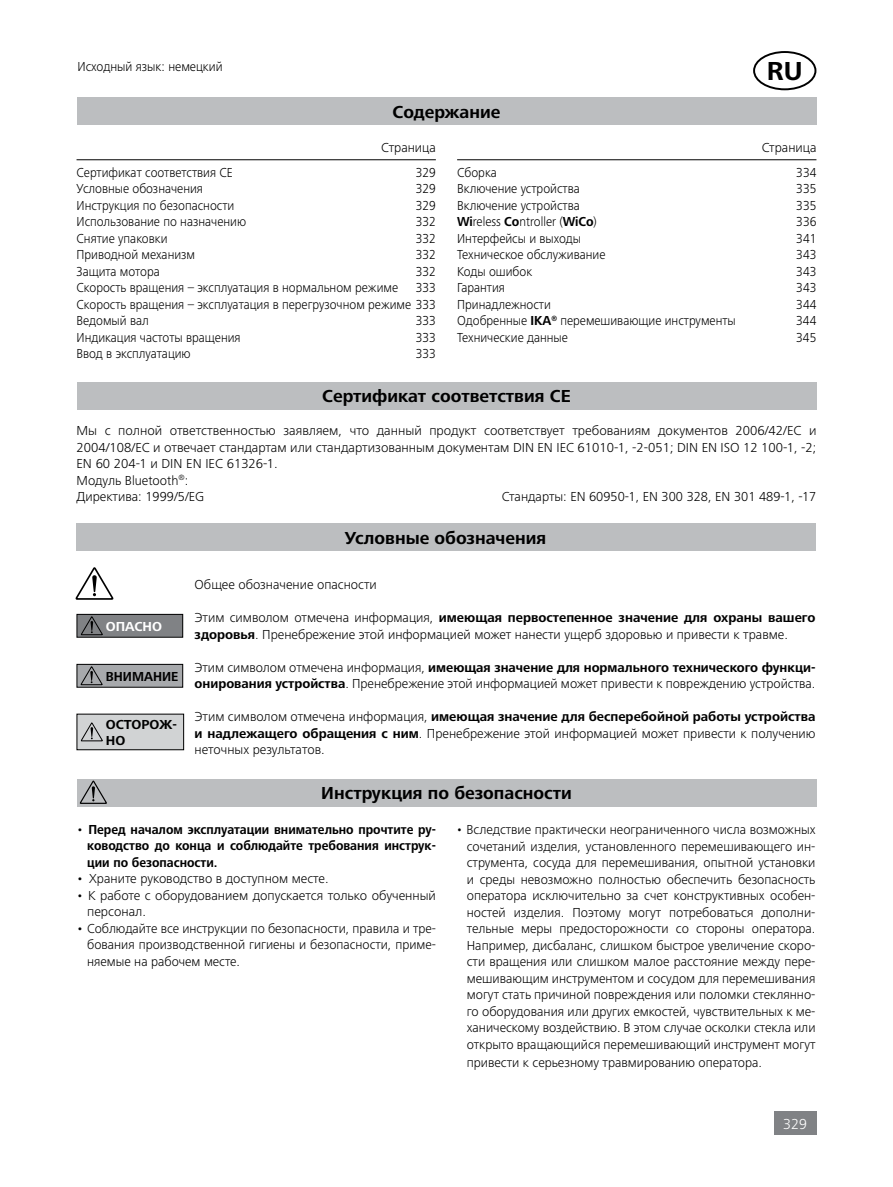
<style>
.page{position:relative;width:893px;height:1187px;background:#fff}
.page>*{position:absolute;margin:0;border:0;box-sizing:border-box;transform-origin:0 0}
.t1{font:700 27px "Frutiger Next IKA";color:#000}
.t2{font:700 18px "Frutiger Next IKA";color:#000}
.t3{font:300 15px "Frutiger Next IKA";color:#fff}
.t4{font:300 13.5px/16.5px "Frutiger Next IKA";color:#000}
.t5{font:300 13.5px/16.5px "Frutiger Next IKA";color:#000;text-align:justify;scale:.95 1}
.t6{font:300 13.5px/16.5px "Frutiger Next IKA";color:#000;text-align:justify;scale:.94 1}
.t7{font:700 13.5px/16.5px "Frutiger Next IKA";color:#000;text-align:justify;scale:.93 1}
.t8{font:700 13.5px/16.2px "Frutiger Next IKA";color:#000}
.t9{font:700 13.5px "Frutiger Next IKA";color:#000;scale:.95 1}
.t10{font:700 13.5px "Frutiger Next IKA";color:#fff}
.s1{font-weight:700}
.s2{font-weight:300}
</style>
<div class="page">
<div style="left:774px;top:1111px;width:42px;height:23px;background:#808285"></div>
<div style="left:77px;top:98px;width:739px;height:27px;background:#bcbec0"></div>
<div style="left:77px;top:382px;width:739px;height:27px;background:#bcbec0"></div>
<div style="left:753px;top:51px;width:63px;height:39px;border:2px solid #000;border-radius:50%"></div>
<hr style="left:77px;top:159px;width:359px;height:1px;background:#000">
<hr style="left:457px;top:159px;width:359px;height:1px;background:#000">
<div style="left:76px;top:523px;width:739px;height:28px;background:#bcbec0"></div>
<svg style="left:75px;top:567px;width:38px;height:33px"></svg>
<div style="left:77px;top:614px;width:106px;height:23px;background:#808285"></div>
<div style="left:77px;top:614px;width:106px;height:23px;border:1px solid #000"></div>
<svg style="left:80px;top:615px;width:23px;height:22px"></svg>
<div style="left:77px;top:714px;width:107px;height:35px;background:#d1d3d4"></div>
<div style="left:77px;top:713px;width:107px;height:37px;border:1px solid #000"></div>
<svg style="left:80px;top:722px;width:23px;height:20px"></svg>
<div style="left:77px;top:664px;width:106px;height:23px;background:#a7a9ac"></div>
<div style="left:77px;top:664px;width:106px;height:23px;border:1px solid #000"></div>
<svg style="left:80px;top:665px;width:23px;height:22px"></svg>
<div style="left:77px;top:778px;width:739px;height:28px;background:#bcbec0"></div>
<svg style="left:79px;top:780px;width:28px;height:24px"></svg>
<p class="t5" style="left:77px;top:59px;width:154px">Исходный язык: немецкий</p>
<h1 class="t1" style="left:767px;top:56px;width:37px">RU</h1>
<h2 class="t2" style="left:393px;top:102px;width:109px">Содержание</h2>
<p class="t4" style="left:381px;top:139px;width:56px">Страница</p>
<p class="t4" style="left:762px;top:139px;width:56px">Страница</p>
<p class="t6" style="left:457px;top:164px;width:44px">Сборка</p>
<p class="t6" style="left:796px;top:164px;width:23px">334</p>
<p class="t6" style="left:457px;top:180px;width:132px">Включение устройства</p>
<p class="t6" style="left:796px;top:180px;width:23px">335</p>
<p class="t6" style="left:457px;top:197px;width:132px">Включение устройства</p>
<p class="t6" style="left:796px;top:197px;width:23px">335</p>
<p class="t6" style="left:457px;top:213px;width:150px"><span class="s1">Wi</span>reless <span class="s1">Co</span>ntroller (<span class="s1">WiCo</span>)</p>
<p class="t6" style="left:796px;top:213px;width:23px">336</p>
<p class="t6" style="left:457px;top:230px;width:133px">Интерфейсы и выходы</p>
<p class="t6" style="left:796px;top:230px;width:23px">341</p>
<p class="t6" style="left:457px;top:246px;width:159px">Техническое обслуживание</p>
<p class="t6" style="left:796px;top:246px;width:23px">343</p>
<p class="t6" style="left:457px;top:263px;width:81px">Коды ошибок</p>
<p class="t6" style="left:796px;top:263px;width:23px">343</p>
<p class="t6" style="left:457px;top:279px;width:52px">Гарантия</p>
<p class="t6" style="left:796px;top:279px;width:23px">343</p>
<p class="t6" style="left:457px;top:296px;width:101px">Принадлежности</p>
<p class="t6" style="left:796px;top:296px;width:23px">344</p>
<p class="t6" style="left:457px;top:312px;width:298px">Одобренные <span class="s1">IKA</span><sup>®</sup> перемешивающие инструменты</p>
<p class="t6" style="left:796px;top:312px;width:23px">344</p>
<p class="t6" style="left:457px;top:329px;width:119px">Технические данные</p>
<p class="t6" style="left:796px;top:329px;width:23px">345</p>
<p class="t6" style="left:77px;top:164px;width:168px">Сертификат соответствия CE</p>
<p class="t6" style="left:416px;top:164px;width:23px">329</p>
<p class="t6" style="left:77px;top:180px;width:136px">Условные обозначения</p>
<p class="t6" style="left:416px;top:180px;width:23px">329</p>
<p class="t6" style="left:77px;top:197px;width:169px">Инструкция по безопасности</p>
<p class="t6" style="left:416px;top:197px;width:23px">329</p>
<p class="t6" style="left:77px;top:213px;width:182px">Использование по назначению</p>
<p class="t6" style="left:416px;top:213px;width:23px">332</p>
<p class="t6" style="left:77px;top:230px;width:98px">Снятие упаковки</p>
<p class="t6" style="left:416px;top:230px;width:23px">332</p>
<p class="t6" style="left:77px;top:246px;width:128px">Приводной механизм</p>
<p class="t6" style="left:416px;top:246px;width:23px">332</p>
<p class="t6" style="left:77px;top:263px;width:90px">Защита мотора</p>
<p class="t6" style="left:416px;top:263px;width:23px">332</p>
<p class="t6" style="left:77px;top:279px;width:344px">Скорость вращения – эксплуатация в нормальном режиме</p>
<p class="t6" style="left:77px;top:279px;width:384px;text-indent:339px">333<br>Скорость вращения – эксплуатация в перегрузочном режиме 333<br>Ведомый вал</p>
<p class="t6" style="left:416px;top:312px;width:23px">333</p>
<p class="t6" style="left:77px;top:329px;width:176px">Индикация частоты вращения</p>
<p class="t6" style="left:416px;top:329px;width:23px">333</p>
<p class="t6" style="left:77px;top:345px;width:123px">Ввод в эксплуатацию</p>
<p class="t6" style="left:416px;top:345px;width:23px">333</p>
<h2 class="t2" style="left:322px;top:386px;width:250px">Сертификат соответствия CE</h2>
<p class="t4" style="left:77px;top:422px;width:741px">Мы с полной ответственностью заявляем, что данный продукт соответствует требованиям документов 2006/42/EC и 2004/108/EC и отвечает стандартам или стандартизованным документам DIN EN IEC 61010-1, -2-051; DIN EN ISO 12 100-1, -2; EN 60 204-1 и DIN EN IEC 61326-1.<br>Модуль Bluetooth<sup>®</sup>:<br>Директива: 1999/5/EG</p>
<p class="t4" style="left:502px;top:488px;width:316px">Стандарты: EN 60950-1, EN 300 328, EN 301 489-1, -17</p>
<p class="t10" style="left:106px;top:618px;width:58px">ОПАСНО</p>
<p class="t9" style="left:106px;top:668px;width:78px">ВНИМАНИЕ</p>
<p class="t8" style="left:106px;top:716px;width:73px">ОСТОРОЖ-<br>НО</p>
<h2 class="t2" style="left:345px;top:527px;width:203px">Условные обозначения</h2>
<p class="t4" style="left:195px;top:576px;width:184px">Общее обозначение опасности</p>
<p class="t4" style="left:195px;top:609px;width:622px">Этим символом отмечена информация, <span class="s1">имеющая первостепенное значение для охраны вашего здоровья</span>. Пренебрежение этой информацией может нанести ущерб здоровью и привести к травме.</p>
<p class="t4" style="left:195px;top:659px;width:622px">Этим символом отмечена информация, <span class="s1">имеющая значение для нормального технического функци&shy;онирования устройства</span>. Пренебрежение этой информацией может привести к повреждению устройства.</p>
<p class="t4" style="left:195px;top:708px;width:622px;text-align:justify">Этим символом отмечена информация, <span class="s1">имеющая значение для бесперебойной работы устройства и надлежащего обращения с ним</span>. Пренебрежение этой информацией может привести к получению неточных результатов.</p>
<h2 class="t2" style="left:321px;top:782px;width:252px">Инструкция по безопасности</h2>
<p class="t5" style="left:467px;top:821px;width:369px;text-indent:-11px">• Вследствие практически неограниченного числа возможных сочетаний изделия, установленного перемешивающего ин&shy;струмента, сосуда для перемешивания, опытной установки и среды невозможно полностью обеспечить безопасность оператора исключительно за счет конструктивных особен&shy;ностей изделия. Поэтому могут потребоваться дополни&shy;тельные меры предосторожности со стороны оператора.<br>Например, дисбаланс, слишком быстрое увеличение скоро&shy;сти вращения или слишком малое расстояние между пере&shy;мешивающим инструментом и сосудом для перемешивания могут стать причиной повреждения или поломки стеклянно&shy;го оборудования или других емкостей, чувствительных к ме&shy;ханическому воздействию. В этом случае осколки стекла или открыто вращающийся перемешивающий инструмент могут</p>
<p class="t4" style="left:467px;top:1053px;width:297px">привести к серьезному травмированию оператора.</p>
<p class="t7" style="left:87px;top:821px;width:376px;text-indent:-11px"><span class="s2">•</span> Перед началом эксплуатации внимательно прочтите ру&shy;ководство до конца и соблюдайте требования инструк&shy;ции по безопасности.</p>
<p class="t4" style="left:77px;top:870px;width:254px">• Храните руководство в доступном месте.</p>
<p class="t4" style="left:87px;top:886px;width:350px;text-indent:-11px">• К работе с оборудованием допускается только обученный персонал.</p>
<p class="t4" style="left:87px;top:919px;width:350px;text-align:justify;text-indent:-11px">• Соблюдайте все инструкции по безопасности, правила и тре&shy;бования производственной гигиены и безопасности, приме&shy;няемые на рабочем месте.</p>
<p class="t3" style="left:783px;top:1114px;width:25px">329</p>
</div>
